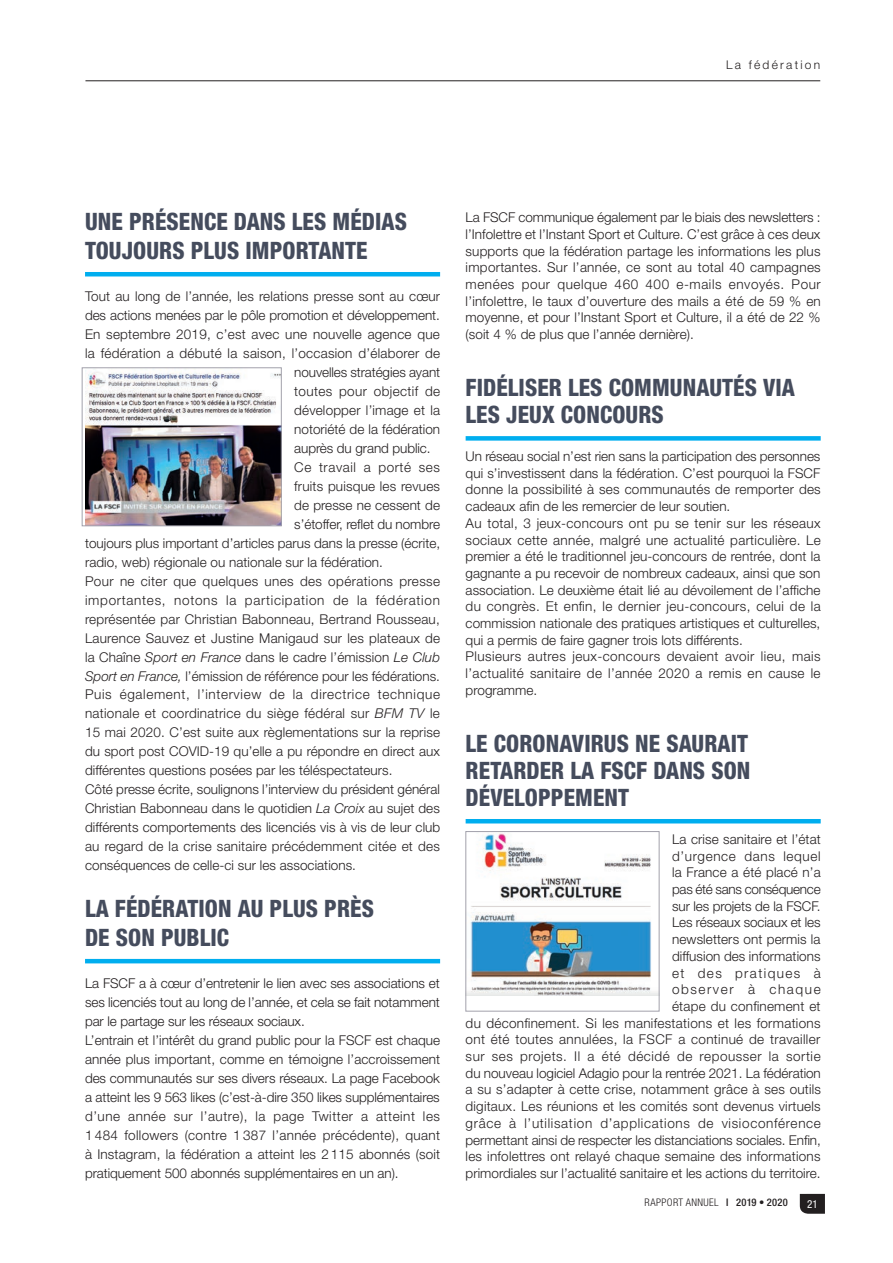
<style>
.page{position:relative;width:893px;height:1263px;background:#fff}
.page>*{position:absolute;margin:0;border:0;box-sizing:border-box;transform-origin:0 0}
.t1{font:800 condensed 24px/27.2px "Helvetica Neue LT Std";letter-spacing:.005em;color:#454c5d;scale:.95 1}
.t2{font:300 13.5px/16.6px "Helvetica Neue LT Std";letter-spacing:.005em;color:#231f20}
.t3{font:300 13.5px "Helvetica Neue LT Std";letter-spacing:.03em;color:#231f20}
.t4{font:300 13.5px "Helvetica Neue LT Std";letter-spacing:.05em;color:#231f20}
.t5{font:300 13.5px "Helvetica Neue LT Std";letter-spacing:.055em;color:#231f20}
.t6{font:300 13.5px "Helvetica Neue LT Std";letter-spacing:.045em;color:#231f20}
.t7{font:300 12px "Helvetica Neue LT Std";letter-spacing:.185em;color:#231f20}
.t8{font:condensed 10.95px "Helvetica Neue LT Std";color:#fff}
.t9{font:300 condensed 10.5px "Helvetica Neue LT Std";letter-spacing:.035em;color:#231f20}
.s1{font-style:italic}
.s2{font-weight:500}
</style>
<div class="page">
<hr style="left:85px;top:272px;width:355px;height:4px;background:#00aeef">
<hr style="left:85px;top:959px;width:355px;height:4px;background:#00aeef">
<div style="left:466px;top:436px;width:355px;height:5px;background:#00aeef"></div>
<hr style="left:466px;top:819px;width:355px;height:4px;background:#00aeef">
<img style="left:85px;top:370px;width:194px;height:154px">
<div style="left:82px;top:368px;width:199px;height:158px;border:1px solid #a2a1ab"></div>
<img style="left:468px;top:833px;width:189px;height:163px">
<hr style="left:85px;top:81px;width:735px;height:1px;background:#231f20">
<svg style="left:800px;top:1194px;width:25px;height:20px"></svg>
<p class="t7" style="left:726px;top:57px;width:96px">La fédération</p>
<h1 class="t1" style="left:85px;top:206px;width:340px;line-height:29.4px">UNE PRÉSENCE DANS LES MÉDIAS<br>TOUJOURS PLUS IMPORTANTE</h1>
<p class="t2" style="left:85px;top:288px;width:357px">Tout au long de l’année, les relations presse sont au cœur</p>
<p class="t2" style="left:85px;top:307px;width:356px">des actions menées par le pôle promotion et développement.</p>
<p class="t2" style="left:85px;top:326px;width:356px">En septembre 2019, c’est avec une nouvelle agence que</p>
<p class="t2" style="left:85px;top:345px;width:357px">la fédération a débuté la saison, l’occasion d’élaborer de</p>
<p class="t2" style="left:294px;top:364px;width:147px">nouvelles stratégies ayant</p>
<p class="t3" style="left:294px;top:383px;width:147px">toutes pour objectif de</p>
<p class="t2" style="left:294px;top:402px;width:147px">développer l’image et la</p>
<p class="t2" style="left:294px;top:421px;width:147px">notoriété de la fédération</p>
<p class="t2" style="left:294px;top:440px;width:138px">auprès du grand public.</p>
<p class="t6" style="left:294px;top:459px;width:147px">Ce travail a porté ses</p>
<p class="t2" style="left:294px;top:477px;width:147px">fruits puisque les revues</p>
<p class="t2" style="left:294px;top:496px;width:147px">de presse ne cessent de</p>
<p class="t2" style="left:294px;top:515px;width:147px">s’étoffer, reflet du nombre</p>
<p class="t2" style="left:85px;top:534px;width:357px">toujours plus important d’articles parus dans la presse (écrite,</p>
<p class="t2" style="left:85px;top:553px;width:299px">radio, web) régionale ou nationale sur la fédération.</p>
<p class="t3" style="left:85px;top:573px;width:357px">Pour ne citer que quelques unes des opérations presse</p>
<p class="t5" style="left:85px;top:592px;width:356px">importantes, notons la participation de la fédération</p>
<p class="t2" style="left:85px;top:610px;width:356px">représentée par Christian Babonneau, Bertrand Rousseau,</p>
<p class="t2" style="left:85px;top:629px;width:357px">Laurence Sauvez et Justine Manigaud sur les plateaux de</p>
<p class="t2" style="left:85px;top:648px;width:357px">la Chaîne <span class="s1">Sport en France</span> dans le cadre l’émission <span class="s1">Le Club</span></p>
<p class="t2" style="left:85px;top:667px;width:356px"><span class="s1">Sport en France,</span> l’émission de référence pour les fédérations.</p>
<p class="t4" style="left:85px;top:686px;width:356px">Puis également, l’interview de la directrice technique</p>
<p class="t2" style="left:85px;top:705px;width:356px">nationale et coordinatrice du siège fédéral sur <span class="s1">BFM TV</span> le</p>
<p class="t2" style="left:85px;top:724px;width:356px">15 mai 2020. C’est suite aux règlementations sur la reprise</p>
<p class="t2" style="left:85px;top:743px;width:356px">du sport post COVID-19 qu’elle a pu répondre en direct aux</p>
<p class="t2" style="left:85px;top:762px;width:309px">différentes questions posées par les téléspectateurs.</p>
<p class="t2" style="left:85px;top:781px;width:356px">Côté presse écrite, soulignons l’interview du président général</p>
<p class="t2" style="left:85px;top:800px;width:356px">Christian Babonneau dans le quotidien <span class="s1">La Croix</span> au sujet des</p>
<p class="t2" style="left:85px;top:819px;width:357px">différents comportements des licenciés vis à vis de leur club</p>
<p class="t2" style="left:85px;top:838px;width:356px">au regard de la crise sanitaire précédemment citée et des</p>
<p class="t2" style="left:85px;top:857px;width:272px">conséquences de celle-ci sur les associations.</p>
<h1 class="t1" style="left:85px;top:893px;width:306px;line-height:29.4px">LA FÉDÉRATION AU PLUS PRÈS<br>DE SON PUBLIC</h1>
<p class="t2" style="left:85px;top:974px;width:357px;line-height:18.9px">La FSCF a à cœur d’entretenir le lien avec ses associations et ses licenciés tout au long de l’année, et cela se fait notamment par le partage sur les réseaux sociaux.<br>L’entrain et l’intérêt du grand public pour la FSCF est chaque année plus important, comme en témoigne l’accroissement des communautés sur ses divers réseaux. La page Facebook a atteint les 9 563 likes (c’est-à-dire 350 likes supplémentaires d’une année sur l’autre), la page Twitter a atteint les 1 484 followers (contre 1 387 l’année précédente), quant à Instagram, la fédération a atteint les 2 115 abonnés (soit pratiquement 500 abonnés supplémentaires en un an).</p>
<p class="t2" style="left:466px;top:209px;width:357px;text-align:justify">La FSCF communique également par le biais des newsletters : l’Infolettre et l’Instant Sport et Culture. C’est grâce à ces deux supports que la fédération partage les informations les plus importantes. Sur l’année, ce sont au total 40 campagnes menées pour quelque 460 400 e-mails envoyés. Pour l’infolettre, le taux d’ouverture des mails a été de 59 % en moyenne, et pour l’Instant Sport et Culture, il a été de 22 % (soit 4 % de plus que l’année dernière).</p>
<h1 class="t1" style="left:466px;top:374px;width:348px">FIDÉLISER LES COMMUNAUTÉS VIA<br>LES JEUX CONCOURS</h1>
<p class="t2" style="left:466px;top:448px;width:357px">Un réseau social n’est rien sans la participation des personnes qui s’investissent dans la fédération. C’est pourquoi la FSCF donne la possibilité à ses communautés de remporter des cadeaux afin de les remercier de leur soutien.<br>Au total, 3 jeux-concours ont pu se tenir sur les réseaux sociaux cette année, malgré une actualité particulière. Le premier a été le traditionnel jeu-concours de rentrée, dont la gagnante a pu recevoir de nombreux cadeaux, ainsi que son association. Le deuxième était lié au dévoilement de l’affiche du congrès. Et enfin, le dernier jeu-concours, celui de la commission nationale des pratiques artistiques et culturelles, qui a permis de faire gagner trois lots différents.<br>Plusieurs autres jeux-concours devaient avoir lieu, mais l’actualité sanitaire de l’année 2020 a remis en cause le programme.</p>
<h1 class="t1" style="left:466px;top:729px;width:301px;text-align:justify">LE CORONAVIRUS NE SAURAIT RETARDER LA FSCF DANS SON DÉVELOPPEMENT</h1>
<p class="t2" style="left:466px;top:830px;width:357px;text-align:right">La crise sanitaire et l’état<br>d’urgence dans lequel<br>la France a été placé n’a<br>pas été sans conséquence<br>sur les projets de la FSCF.<br>Les réseaux sociaux et les<br>newsletters ont permis la<br>diffusion des informations<br>et des pratiques à<br>observer à chaque<br>étape du confinement et<br>du déconfinement. Si les manifestations et les formations ont été toutes annulées, la FSCF a continué de travailler sur ses projets. Il a été décidé de repousser la sortie du nouveau logiciel Adagio pour la rentrée 2021. La fédération a su s’adapter à cette crise, notamment grâce à ses outils digitaux. Les réunions et les comités sont devenus virtuels grâce à l’utilisation d’applications de visioconférence permettant ainsi de respecter les distanciations sociales. Enfin, les infolettres ont relayé chaque semaine des informations primordiales sur l’actualité sanitaire et les actions du territoire.</p>
<p class="t9" style="left:645px;top:1196px;width:145px">RAPPORT ANNUEL <span class="s2">I 2019 • 2020</span></p>
<p class="t8" style="left:807px;top:1198px;width:12px">21</p>
</div>
